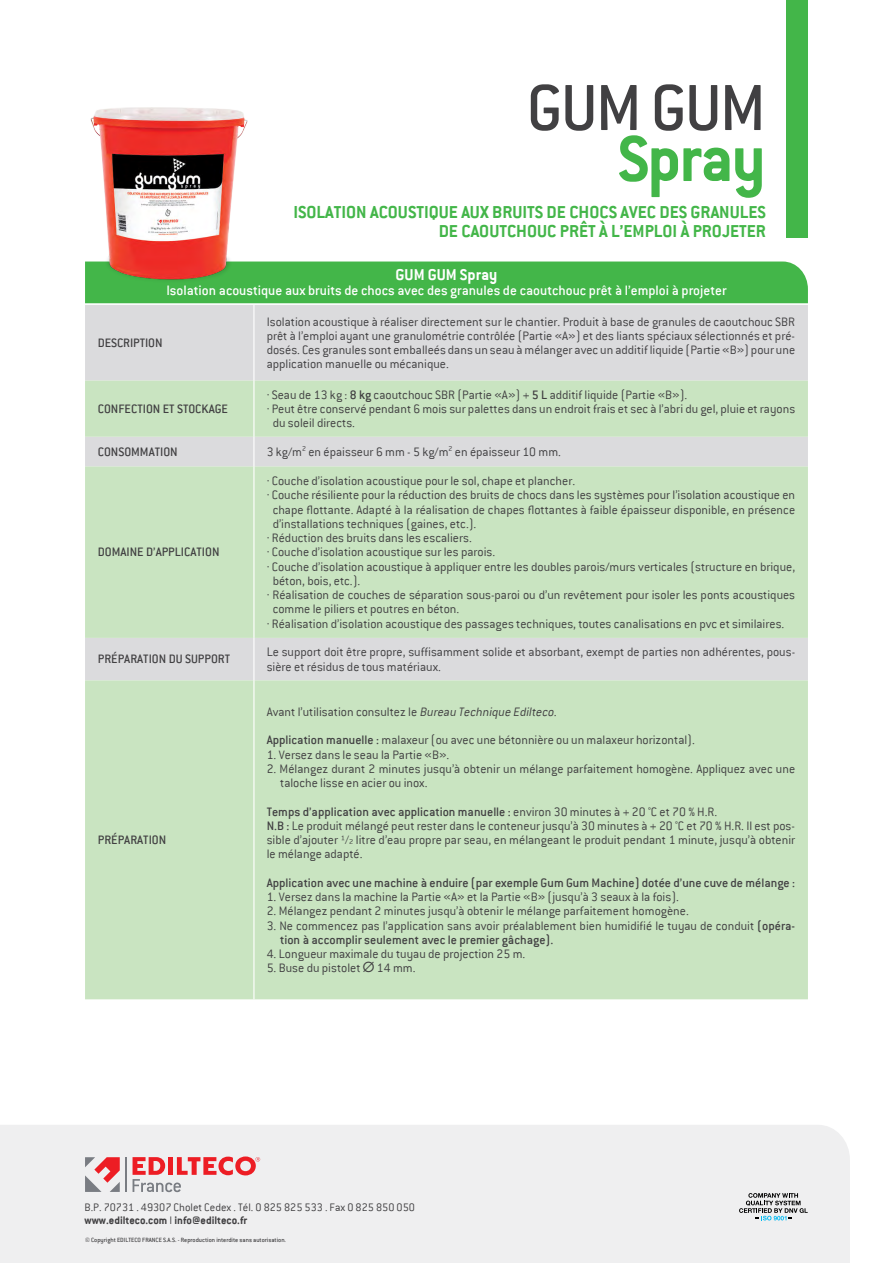
<style>
.page{position:relative;width:893px;height:1263px;background:#fff}
.page>*{position:absolute;margin:0;border:0;box-sizing:border-box;transform-origin:0 0}
.t1{font:500 71.4px "Conduit ITC";letter-spacing:-.025em;color:#414042}
.t2{font:700 71.4px "Conduit ITC";letter-spacing:-.025em;color:#43b649}
.t3{font:700 19.05px/19px "Conduit ITC";color:#43b649;text-align:right}
.t4{font:700 17.25px "Conduit ITC";color:#fff}
.t5{font:500 15px "Conduit ITC";color:#fff}
.t6{font:300 13.5px/14.2px "Conduit ITC";color:#414042}
.t7{font:500 13.5px "Conduit ITC";color:#414042}
.t8{font:300 12px/12.8px "Conduit ITC";color:#414042}
.t9{font:500 6.75px "Conduit ITC";color:#414042}
.s1{font-weight:500}
.s2{font-style:italic}
.s3{font-family:"Futura LT";font-weight:400}
.s4{font-weight:700}
</style>
<div class="page">
<div style="left:787px;top:0;width:21px;height:237px;background:#43b649"></div>
<div style="left:0;top:1125px;width:850px;height:138px;background:#efeff0"></div>
<svg style="left:739px;top:1193px;width:69px;height:27px"></svg>
<svg style="left:85px;top:1157px;width:35px;height:35px"></svg>
<hr style="left:125px;top:1157px;width:2px;height:35px;background:#797c82">
<svg style="left:133px;top:1156px;width:127px;height:36px"></svg>
<div style="left:85px;top:261px;width:723px;height:42px;background:#43b649"></div>
<img style="left:85px;top:107px;width:167px;height:195px">
<div style="left:85px;top:305px;width:723px;height:76px;background:#dbdbdd"></div>
<svg style="left:85px;top:381px;width:723px;height:618px;background:#cbe3c4"></svg>
<hr style="left:253px;top:305px;width:1px;height:76px;background:#fff">
<hr style="left:253px;top:381px;width:1px;height:56px;background:#fff">
<hr style="left:253px;top:638px;width:1px;height:42px;background:#fff">
<hr style="left:253px;top:680px;width:1px;height:319px;background:#fff">
<hr style="left:253px;top:466px;width:1px;height:172px;background:#fff">
<svg style="left:253px;top:437px;width:1px;height:29px"></svg>
<h1 class="t1" style="left:526px;top:68px;width:241px">GUM GUM</h1>
<h1 class="t2" style="left:618px;top:117px;width:150px">Spray</h1>
<h2 class="t3" style="left:293px;top:202px;width:474px">ISOLATION ACOUSTIQUE AUX BRUITS DE CHOCS AVEC DES GRANULES<br>DE CAOUTCHOUC PRÊT À L’EMPLOI À PROJETER</h2>
<p class="t4" style="left:395px;top:265px;width:103px">GUM GUM Spray</p>
<p class="t5" style="left:166px;top:282px;width:562px">Isolation acoustique aux bruits de chocs avec des granules de caoutchouc prêt à l’emploi à projeter</p>
<p class="t7" style="left:98px;top:335px;width:66px">DESCRIPTION</p>
<p class="t7" style="left:98px;top:401px;width:132px">CONFECTION ET STOCKAGE</p>
<p class="t6" style="left:267px;top:314px;width:530px;text-align:justify">Isolation acoustique à réaliser directement sur le chantier. Produit à base de granules de caoutchouc SBR prêt à l’emploi ayant une granulométrie contrôlée (Partie «A») et des liants spéciaux sélectionnés et pré&shy;dosés. Ces granules sont emballeés dans un seau à mélanger avec un additif liquide (Partie «B») pour une application manuelle ou mécanique.</p>
<p class="t6" style="left:267px;top:387px;width:422px">· Seau de 13 kg : <span class="s1">8 kg</span> caoutchouc SBR (Partie «A») + <span class="s1">5 L</span> additif liquide (Partie «B»).</p>
<p class="t6" style="left:267px;top:402px;width:530px">· Peut être conservé pendant 6 mois sur palettes dans un endroit frais et sec à l’abri du gel, pluie et rayons</p>
<p class="t6" style="left:273px;top:416px;width:84px">du soleil directs.</p>
<p class="t7" style="left:98px;top:444px;width:82px">CONSOMMATION</p>
<p class="t6" style="left:267px;top:444px;width:296px">3 kg/m<sup>2</sup> en épaisseur 6 mm - 5 kg/m<sup>2</sup> en épaisseur 10 mm.</p>
<p class="t7" style="left:98px;top:545px;width:123px">DOMAINE D’APPLICATION</p>
<p class="t6" style="left:267px;top:474px;width:310px">· Couche d’isolation acoustique pour le sol, chape et plancher.</p>
<p class="t6" style="left:267px;top:488px;width:530px">· Couche résiliente pour la réduction des bruits de chocs dans les systèmes pour l’isolation acoustique en</p>
<p class="t6" style="left:273px;top:502px;width:524px">chape flottante. Adapté à la réalisation de chapes flottantes à faible épaisseur disponible, en présence</p>
<p class="t6" style="left:273px;top:517px;width:205px">d’installations techniques (gaines, etc.).</p>
<p class="t6" style="left:267px;top:531px;width:207px">· Réduction des bruits dans les escaliers.</p>
<p class="t6" style="left:267px;top:545px;width:230px">· Couche d’isolation acoustique sur les parois.</p>
<p class="t6" style="left:267px;top:559px;width:530px">· Couche d’isolation acoustique à appliquer entre les doubles parois/murs verticales (structure en brique,</p>
<p class="t6" style="left:273px;top:574px;width:89px">béton, bois, etc.).</p>
<p class="t6" style="left:267px;top:588px;width:530px">· Réalisation de couches de séparation sous-paroi ou d’un revêtement pour isoler les ponts acoustiques</p>
<p class="t6" style="left:273px;top:602px;width:188px">comme le piliers et poutres en béton.</p>
<p class="t6" style="left:267px;top:616px;width:519px">· Réalisation d’isolation acoustique des passages techniques, toutes canalisations en pvc et similaires.</p>
<p class="t7" style="left:98px;top:652px;width:134px">PRÉPARATION DU SUPPORT</p>
<p class="t6" style="left:267px;top:645px;width:530px">Le support doit être propre, suffisamment solide et absorbant, exempt de parties non adhérentes, pous&shy;sière et résidus de tous matériaux.</p>
<p class="t7" style="left:98px;top:832px;width:70px">PRÉPARATION</p>
<p class="t6" style="left:267px;top:697px;width:430px;line-height:28.5px">Avant l’utilisation consultez le <span class="s2">Bureau Technique Edilteco.<br></span><span class="s1">Application manuelle :</span> malaxeur (ou avec une bétonnière ou un malaxeur horizontal).</p>
<p class="t6" style="left:267px;top:747px;width:184px">1. Versez dans le seau la Partie «B».</p>
<p class="t6" style="left:280px;top:761px;width:516px;text-indent:-14px">2. Mélangez durant 2 minutes jusqu’à obtenir un mélange parfaitement homogène. Appliquez avec une taloche lisse en acier ou inox.</p>
<p class="t6" style="left:267px;top:804px;width:530px"><span class="s1">Temps d’application avec application manuelle :</span> environ 30 minutes à + 20 °C et 70 % H.R.<br><span class="s1">N.B :</span> Le produit mélangé peut rester dans le conteneur jusqu’à 30 minutes à + 20 °C et 70 % H.R. Il est pos&shy;sible d’ajouter ½ litre d’eau propre par seau, en mélangeant le produit pendant 1 minute, jusqu’à obtenir le mélange adapté.</p>
<p class="t7" style="left:267px;top:875px;width:530px">Application avec une machine à enduire (par exemple Gum Gum Machine) dotée d’une cuve de mélange :</p>
<p class="t6" style="left:267px;top:890px;width:414px">1. Versez dans la machine la Partie «A» et la Partie «B» (jusqu’à 3 seaux à la fois).</p>
<p class="t6" style="left:267px;top:904px;width:424px">2. Mélangez pendant 2 minutes jusqu’à obtenir le mélange parfaitement homogène.</p>
<p class="t6" style="left:280px;top:918px;width:516px;text-indent:-14px">3. Ne commencez pas l’application sans avoir préalablement bien humidifié le tuyau de conduit <span class="s1">(opéra&shy;tion à accomplir seulement avec le premier gâchage).</span></p>
<p class="t6" style="left:267px;top:947px;width:260px">4. Longueur maximale du tuyau de projection 25 m.</p>
<p class="t6" style="left:267px;top:961px;width:150px">5. Buse du pistolet <span class="s3">Ø</span> 14 mm.</p>
<p class="t8" style="left:85px;top:1201px;width:332px">B.P. 70731 . 49307 Cholet Cedex . Tél. 0 825 825 533 . Fax 0 825 850 050 <span class="s4">www.edilteco.com</span> I <span class="s4">info@edilteco.fr</span></p>
<p class="t9" style="left:85px;top:1236px;width:203px">© Copyright EDILTECO FRANCE S.A.S. - Reproduction interdite sans autorisation.</p>
</div>
